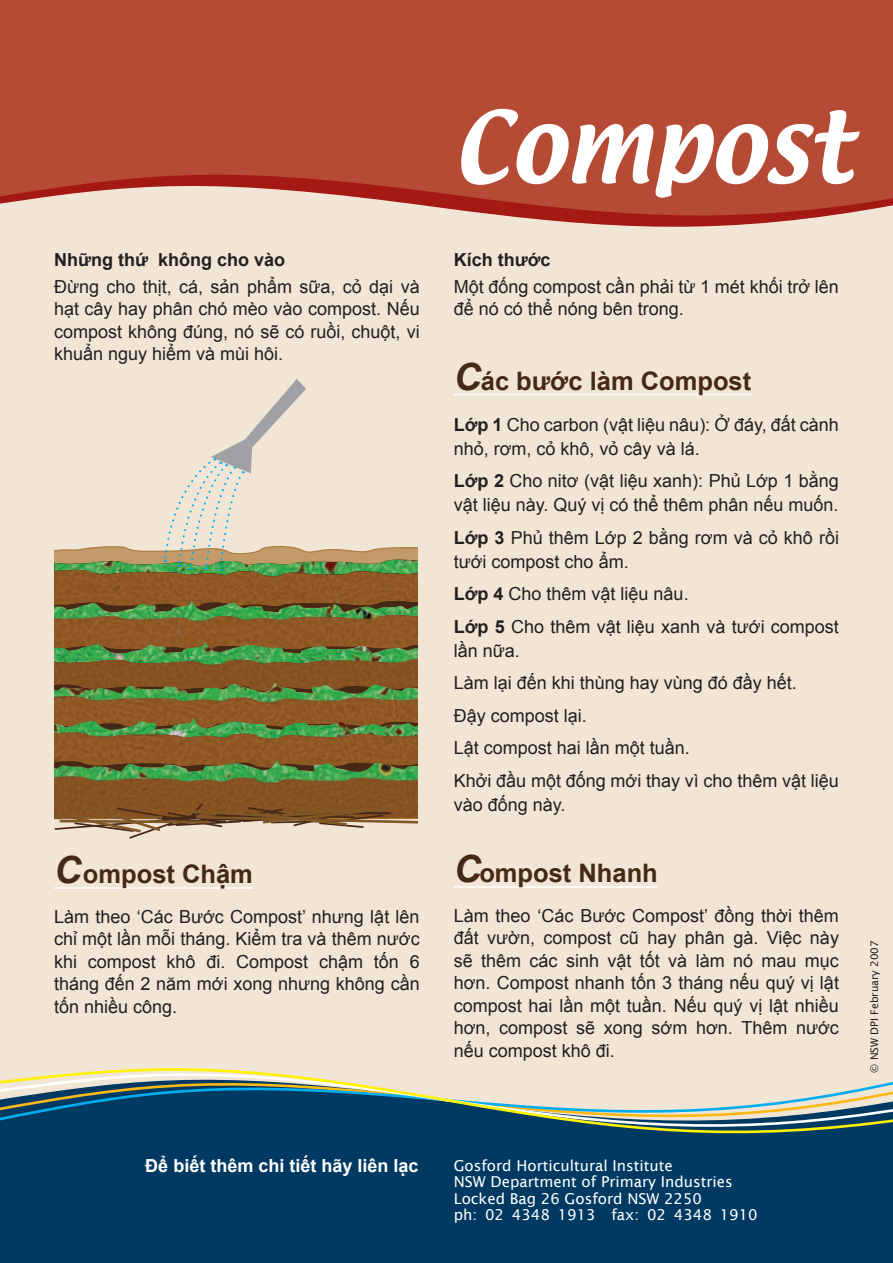
<style>
.page{position:relative;width:893px;height:1263px;background:#fff}
.page>*{position:absolute;margin:0;border:0;box-sizing:border-box;transform-origin:0 0}
.t1{font:87px "Textile";color:#fff}
.t2{font:700 25.5px "Arial";color:#462817}
.t3{font:18px/22.5px "Arial";color:#231f20}
.t4{font:700 18px "Arial";color:#231f20}
.t5{font:700 18px "Arial";color:#fff}
.t6{font:15px/16.5px "Lucida Sans";color:#fff}
.t7{font:10.5px "Lucida Sans";color:#231f20}
.s1{font-style:italic;font-size:37.5px}
.s2{font-weight:700}
</style>
<div class="page">
<div style="left:0;top:43px;width:893px;height:1179px;background:#f1e5d6"></div>
<div style="left:0;top:1143px;width:893px;height:120px;background:#003a62"></div>
<svg style="left:0;top:1068px;width:893px;height:75px"></svg>
<svg style="left:0;top:0;width:893px;height:225px;background:#b95540"></svg>
<hr style="left:454px;top:886px;width:204px;height:2px;background:#fff">
<hr style="left:54px;top:887px;width:199px;height:2px;background:#fff">
<svg style="left:54px;top:379px;width:511px;height:460px"></svg>
<div style="left:418px;top:528px;width:172px;height:307px;background:#f1e5d6"></div>
<hr style="left:454px;top:394px;width:297px;height:1px;background:#fff">
<p class="t4" style="left:54px;top:248px;width:233px">Những thứ không cho vào</p>
<p class="t3" style="left:54px;top:276px;width:367px;text-align:justify">Đừng cho thịt, cá, sản phẩm sữa, cỏ dại và hạt cây hay phân chó mèo vào compost. Nếu compost không đúng, nó sẽ có ruồi, chuột, vi khuẩn nguy hiểm và mùi hôi.</p>
<h2 class="t2" style="left:54px;top:857px;width:200px"><span class="s1">C</span>ompost Chậm</h2>
<p class="t3" style="left:54px;top:905px;width:367px;text-align:justify">Làm theo ‘Các Bước Compost’ nhưng lật lên chỉ một lần mỗi tháng. Kiểm tra và thêm nước khi compost khô đi. Compost chậm tốn 6 tháng đến 2 năm mới xong nhưng không cần tốn nhiều công.</p>
<p class="t5" style="left:145px;top:1153px;width:275px">Để biết thêm chi tiết hãy liên lạc</p>
<h1 class="t1" style="left:453px;top:86px;width:401px">COMPOST</h1>
<p class="t4" style="left:454px;top:248px;width:98px">Kích thước</p>
<p class="t3" style="left:454px;top:276px;width:387px">Một đống compost cần phải từ 1 mét khối trở lên để nó có thể nóng bên trong.</p>
<h2 class="t2" style="left:454px;top:364px;width:299px"><span class="s1">C</span>ác bước làm Compost</h2>
<p class="t3" style="left:454px;top:412px;width:387px;line-height:24px"><span class="s2">Lớp 1</span> Cho carbon (vật liệu nâu): Ở đáy, đất cành nhỏ, rơm, cỏ khô, vỏ cây và lá.</p>
<p class="t3" style="left:454px;top:469px;width:387px;line-height:24px"><span class="s2">Lớp 2</span> Cho nitơ (vật liệu xanh): Phủ Lớp 1 bằng vật liệu này. Quý vị có thể thêm phân nếu muốn.</p>
<p class="t3" style="left:454px;top:525px;width:387px;line-height:24px"><span class="s2">Lớp 3</span> Phủ thêm Lớp 2 bằng rơm và cỏ khô rồi tưới compost cho ẩm.</p>
<p class="t3" style="left:454px;top:578px;width:387px;line-height:32.5px"><span class="s2">Lớp 4</span> Cho thêm vật liệu nâu.<br><span class="s2">Lớp 5</span> Cho thêm vật liệu xanh và tưới compost</p>
<p class="t3" style="left:454px;top:634px;width:387px;line-height:32.5px">lần nữa.<br>Làm lại đến khi thùng hay vùng đó đầy hết.<br>Đậy compost lại.<br>Lật compost hai lần một tuần.<br>Khởi đầu một đống mới thay vì cho thêm vật liệu</p>
<p class="t3" style="left:454px;top:793px;width:113px">vào đống này.</p>
<h2 class="t2" style="left:454px;top:856px;width:206px"><span class="s1">C</span>ompost Nhanh</h2>
<p class="t3" style="left:454px;top:904px;width:387px;text-align:justify">Làm theo ‘Các Bước Compost’ đồng thời thêm đất vườn, compost cũ hay phân gà. Việc này sẽ thêm các sinh vật tốt và làm nó mau mục hơn. Compost nhanh tốn 3 tháng nếu quý vị lật compost hai lần một tuần. Nếu quý vị lật nhiều hơn, compost sẽ xong sớm hơn. Thêm nước nếu compost khô đi.</p>
<p class="t7" style="left:868px;top:1073px;width:134px;rotate:-90deg">© NSW DPI February 2007</p>
<p class="t6" style="left:454px;top:1157px;width:305px">Gosford Horticultural Institute<br>NSW Department of Primary Industries Locked Bag 26 Gosford NSW 2250<br>ph: 02 4348 1913 fax: 02 4348 1910</p>
</div>
